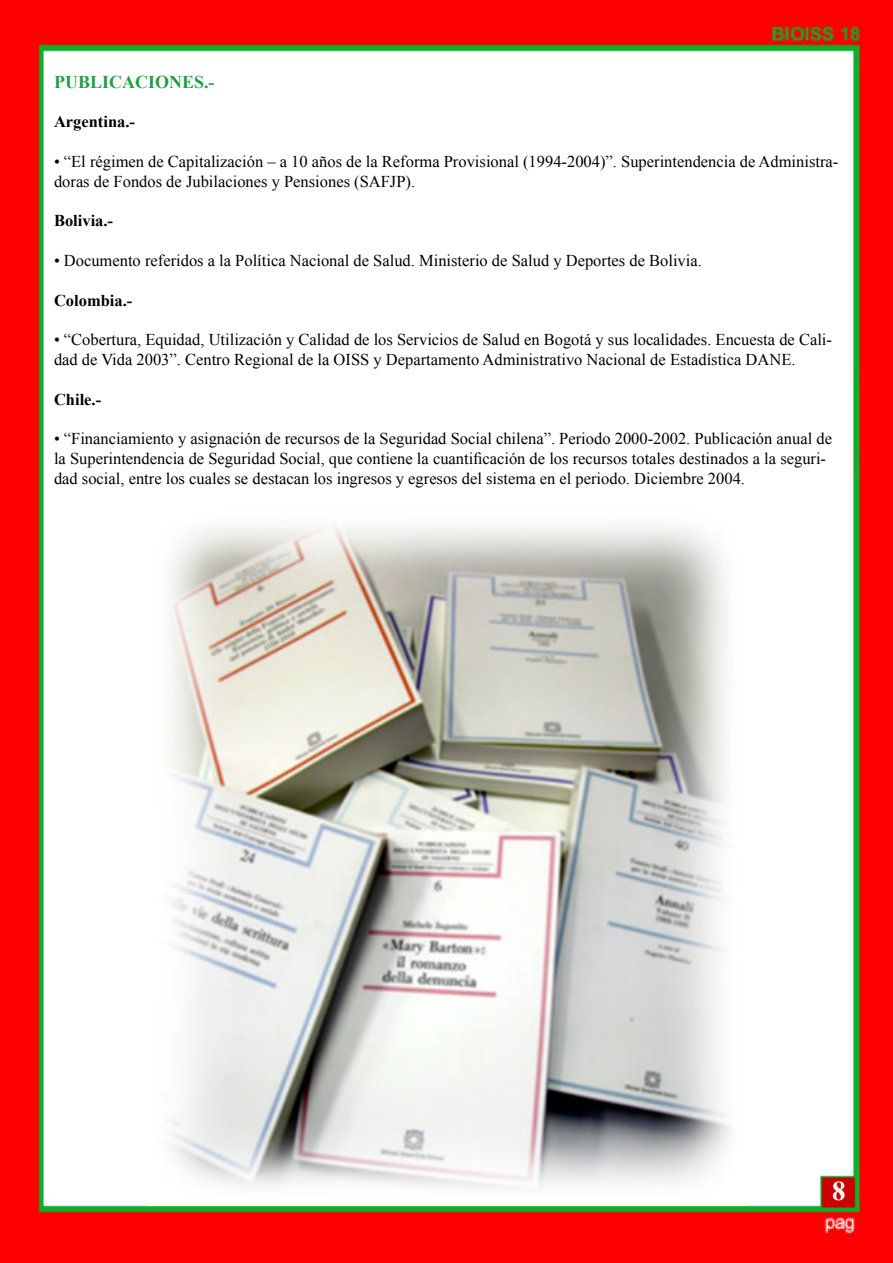
<style>
.page{position:relative;width:893px;height:1263px;background:#fff}
.page>*{position:absolute;margin:0;border:0;box-sizing:border-box;transform-origin:0 0}
.t1{font:700 27px "Times New Roman";color:#fff}
.t2{font:700 18px "Times New Roman";color:#239d46}
.t3{font:16.5px/19.8px "Times New Roman";color:#000}
.t4{font:700 16.5px "Times New Roman";color:#000}
</style>
<div class="page">
<img style="left:0;top:0;width:893px;height:1263px">
<img style="left:148px;top:505px;width:600px;height:701px">
<p class="t2" style="left:54px;top:69px;width:162px">PUBLICACIONES.-</p>
<p class="t4" style="left:54px;top:110px;width:83px">Argentina.-</p>
<p class="t3" style="left:54px;top:151px;width:786px">• “El régimen de Capitalización – a 10 años de la Reforma Provisional (1994-2004)”. Superintendencia de Administra&shy;doras de Fondos de Jubilaciones y Pensiones (SAFJP).</p>
<p class="t4" style="left:54px;top:209px;width:61px">Bolivia.-</p>
<p class="t3" style="left:54px;top:250px;width:649px">• Documento referidos a la Política Nacional de Salud. Ministerio de Salud y Deportes de Bolivia.</p>
<p class="t4" style="left:54px;top:289px;width:80px">Colombia.-</p>
<p class="t3" style="left:54px;top:330px;width:779px">• “Cobertura, Equidad, Utilización y Calidad de los Servicios de Salud en Bogotá y sus localidades. Encuesta de Cali&shy;dad de Vida 2003”. Centro Regional de la OISS y Departamento Administrativo Nacional de Estadística DANE.</p>
<p class="t4" style="left:54px;top:388px;width:49px">Chile.-</p>
<p class="t3" style="left:54px;top:429px;width:779px">• “Financiamiento y asignación de recursos de la Seguridad Social chilena”. Periodo 2000-2002. Publicación anual de la Superintendencia de Seguridad Social, que contiene la cuantificación de los recursos totales destinados a la seguri&shy;dad social, entre los cuales se destacan los ingresos y egresos del sistema en el periodo. Diciembre 2004.</p>
<h1 class="t1" style="left:832px;top:1173px;width:15px">8</h1>
</div>
